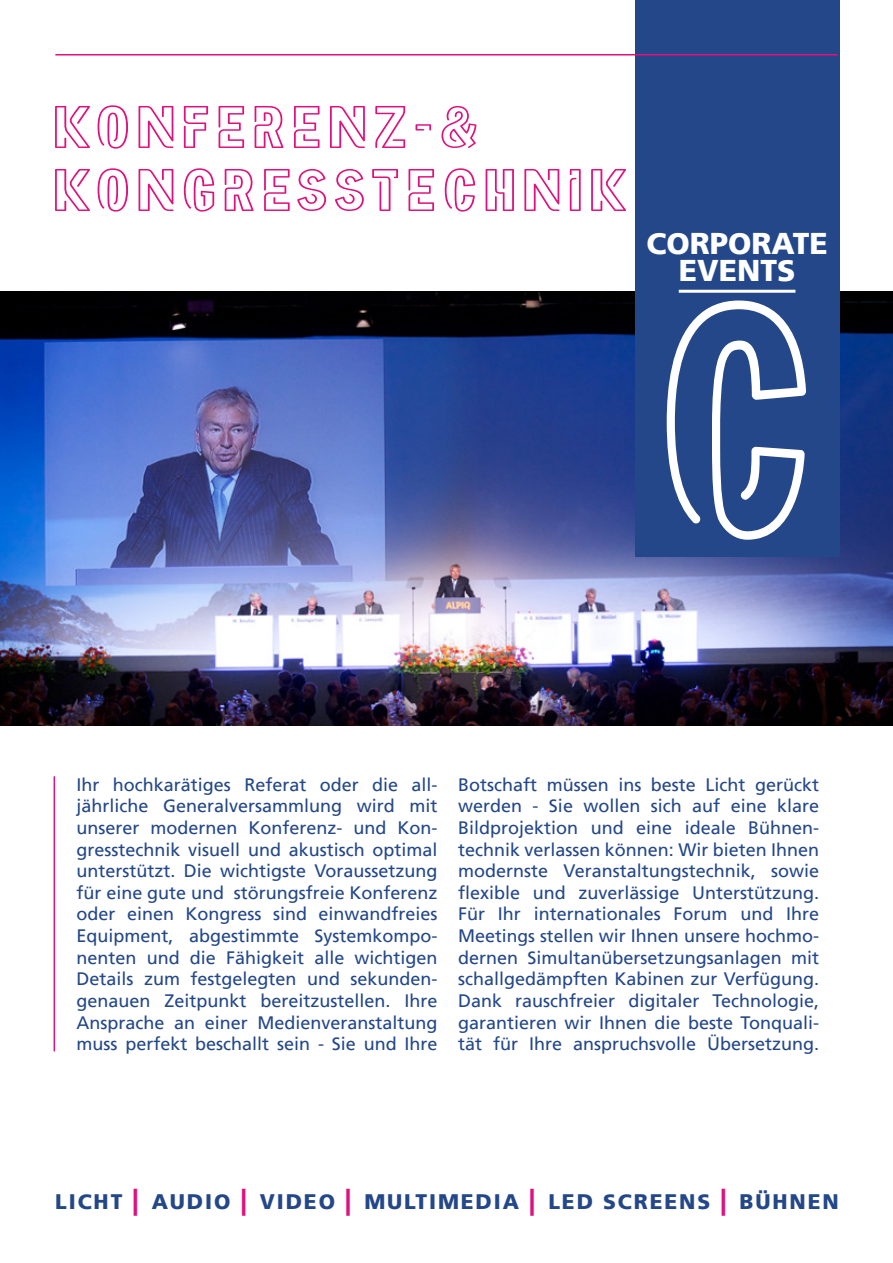
<style>
.page{position:relative;width:893px;height:1263px;background:#fff}
.page>*{position:absolute;margin:0;border:0;box-sizing:border-box;transform-origin:0 0}
.t1{font:290.25px "Neoneon";color:#fff}
.t2{font:52.5px/63px "Neoneon";letter-spacing:.065em;color:#df117d;scale:1.2 1}
.t3{font:900 30px/27px "Frutiger";color:#fff;text-align:center}
.t4{font:900 21px "Frutiger";letter-spacing:.09em;color:#234788}
.t5{font:18px/21.6px "Frutiger";color:#234788;text-align:justify}
.s1{font-size:17.55px}
.s2{font-size:27px;color:#df117d}
</style>
<div class="page">
<img style="left:0;top:292px;width:893px;height:434px">
<hr style="left:54px;top:776px;width:1px;height:275px;background:#df117d">
<div style="left:635px;top:0;width:204px;height:557px;background:#234788"></div>
<hr style="left:679px;top:290px;width:116px;height:3px;background:#fff">
<hr style="left:55px;top:54px;width:783px;height:2px;background:#df117d">
<h2 class="t2" style="left:55px;top:93px;width:483px">KONFERENZ-&amp;<br>KONGRESSTECHNIK</h2>
<h3 class="t3" style="left:646px;top:230px;width:183px">CORPORATE<br>EVENTS</h3>
<h1 class="t1" style="left:666px;top:242px;width:171px">C</h1>
<p class="t5" style="left:77px;top:774px;width:363px">Ihr hochkarätiges Referat oder die all&shy;jährliche Generalversammlung wird mit unserer modernen Konferenz- und Kon&shy;gresstechnik visuell und akustisch optimal unterstützt. Die wichtigste Voraussetzung für eine gute und störungsfreie Konferenz oder einen Kongress sind einwandfreies Equipment, abgestimmte Systemkompo&shy;nenten und die Fähigkeit alle wichtigen Details zum festgelegten und sekunden&shy;genauen Zeitpunkt bereitzustellen. Ihre Ansprache an einer Medienveranstaltung muss perfekt beschallt sein - Sie und Ihre</p>
<p class="t5" style="left:458px;top:774px;width:363px">Botschaft müssen ins beste Licht gerückt werden - Sie wollen sich auf eine klare Bildprojektion und eine ideale Bühnen&shy;technik verlassen können: Wir bieten Ihnen modernste Veranstaltungstechnik, sowie flexible und zuverlässige Unterstützung.<br>Für Ihr internationales Forum und Ihre Mee<span class="s1">tings stellen</span> wir Ihnen unsere hochmo&shy;dernen Simultanübersetzungsanlagen mit schallgedämpften Kabinen zur Verfügung.<br>Dank rauschfreier digitaler Technologie, garantieren wir Ihnen die beste Tonquali&shy;tät für Ihre anspruchsvolle Übersetzung.</p>
<p class="t4" style="left:55px;top:1189px;width:785px">LICHT <span class="s2">|</span> AUDIO <span class="s2">|</span> VIDEO <span class="s2">|</span> MULTIMEDIA <span class="s2">|</span> LED SCREENS <span class="s2">|</span> BÜHNEN</p>
</div>
